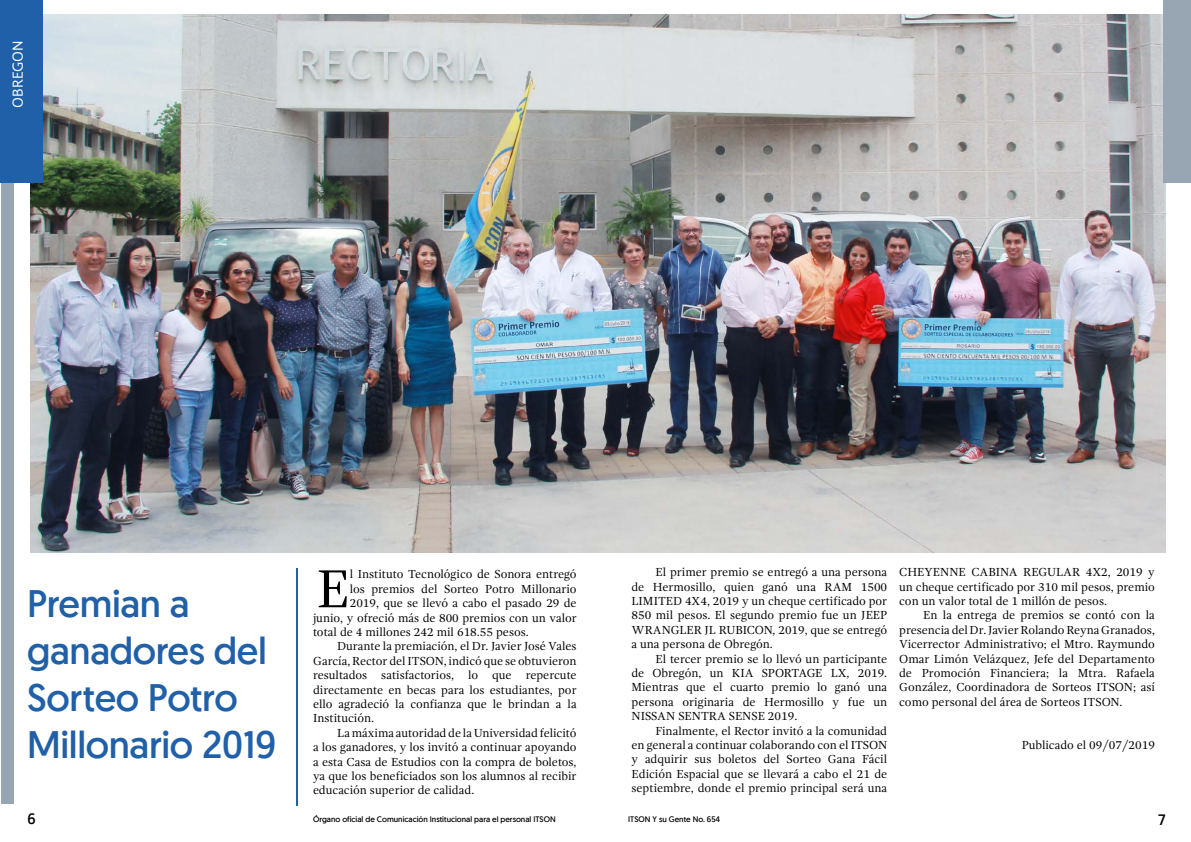
<style>
.page{position:relative;width:1191px;height:842px;background:#fff}
.page>*{position:absolute;margin:0;border:0;box-sizing:border-box;transform-origin:0 0}
.t1{font:55px "Gandhi Serif";color:#000}
.t2{font:38.2px/46.8px "Geomanist";letter-spacing:-.01em;color:#2060a8}
.t3{font:15px "Gandhi Sans";color:#fff}
.t4{font:15px "Geomanist";color:#000101}
.t5{font:12px/14.4px "Gandhi Serif";color:#000;text-align:justify}
.t6{font:8px "Geomanist";color:#000101}
</style>
<div class="page">
<img style="left:30px;top:14px;width:1135px;height:538px">
<hr style="left:296px;top:568px;width:2px;height:238px;background:#2060a8">
<div style="left:1px;top:106px;width:12px;height:698px;background:#98a6b3"></div>
<div style="left:0;top:0;width:43px;height:183px;background:#2060a8"></div>
<div style="left:1163px;top:0;width:28px;height:183px;background:#98a6b3"></div>
<p class="t3" style="left:9px;top:108px;width:69px;rotate:-90deg">OBREGON</p>
<h2 class="t2" style="left:27px;top:580px;width:251px">Premian a ganadores del<br>Sorteo Potro<br>Millonario 2019</h2>
<h1 class="t1" style="left:316px;top:558px;width:35px">E</h1>
<p class="t5" style="left:350px;top:567px;width:228px">l Instituto Tecnológico de Sonora entregó</p>
<p class="t5" style="left:350px;top:582px;width:228px">los premios del Sorteo Potro Millonario</p>
<p class="t5" style="left:350px;top:596px;width:228px">2019, que se llevó a cabo el pasado 29 de</p>
<p class="t5" style="left:313px;top:610px;width:265px">junio, y ofreció más de 800 premios con un valor</p>
<p class="t5" style="left:313px;top:625px;width:217px">total de 4 millones 242 mil 618.55 pesos.</p>
<p class="t5" style="left:337px;top:639px;width:241px">Durante la premiación, el Dr. Javier José Vales</p>
<p class="t5" style="left:313px;top:654px;width:265px">García, Rector del ITSON, indicó que se obtuvieron</p>
<p class="t5" style="left:313px;top:668px;width:265px">resultados satisfactorios, lo que repercute</p>
<p class="t5" style="left:313px;top:682px;width:265px">directamente en becas para los estudiantes, por</p>
<p class="t5" style="left:313px;top:697px;width:265px">ello agradeció la confianza que le brindan a la</p>
<p class="t5" style="left:313px;top:711px;width:63px">Institución.</p>
<p class="t5" style="left:337px;top:726px;width:241px">La máxima autoridad de la Universidad felicitó</p>
<p class="t5" style="left:313px;top:740px;width:265px">a los ganadores, y los invitó a continuar apoyando</p>
<p class="t5" style="left:313px;top:754px;width:265px">a esta Casa de Estudios con la compra de boletos,</p>
<p class="t5" style="left:313px;top:769px;width:265px">ya que los beneficiados son los alumnos al recibir</p>
<p class="t5" style="left:313px;top:783px;width:163px">educación superior de calidad.</p>
<p class="t5" style="left:631px;top:565px;width:257px;text-indent:24px">El primer premio se entregó a una persona de Hermosillo, quien ganó una RAM 1500<br>LIMITED 4X4, 2019 y un cheque certificado por 850 mil pesos. El segundo premio fue un JEEP WRANGLER JL RUBICON, 2019, que se entregó a una persona de Obregón.</p>
<p class="t5" style="left:631px;top:651px;width:257px;text-indent:24px">El tercer premio se lo llevó un participante de Obregón, un KIA SPORTAGE LX, 2019.<br>Mientras que el cuarto premio lo ganó una persona originaria de Hermosillo y fue un NISSAN SENTRA SENSE 2019.</p>
<p class="t5" style="left:631px;top:723px;width:257px;text-indent:24px">Finalmente, el Rector invitó a la comunidad en general a continuar colaborando con el ITSON y adquirir sus boletos del Sorteo Gana Fácil Edición Espacial que se llevará a cabo el 21 de septiembre, donde el premio principal será una</p>
<p class="t5" style="left:899px;top:565px;width:257px">CHEYENNE CABINA REGULAR 4X2, 2019 y un cheque certificado por 310 mil pesos, premio con un valor total de 1 millón de pesos.</p>
<p class="t5" style="left:899px;top:608px;width:257px;text-indent:24px">En la entrega de premios se contó con la presencia del Dr. Javier Rolando Reyna Granados, Vicerrector Administrativo; el Mtro. Raymundo Omar Limón Velázquez, Jefe del Departamento de Promoción Financiera; la Mtra. Rafaela González, Coordinadora de Sorteos ITSON; así como personal del área de Sorteos ITSON.</p>
<p class="t5" style="left:1021px;top:738px;width:135px">Publicado el 09/07/2019</p>
<p class="t4" style="left:27px;top:809px;width:10px">6</p>
<p class="t6" style="left:313px;top:814px;width:244px">Órgano oficial de Comunicación Institucional para el personal ITSON</p>
<p class="t6" style="left:628px;top:814px;width:93px">ITSON Y su Gente No. 654</p>
<p class="t4" style="left:1158px;top:810px;width:9px">7</p>
</div>
